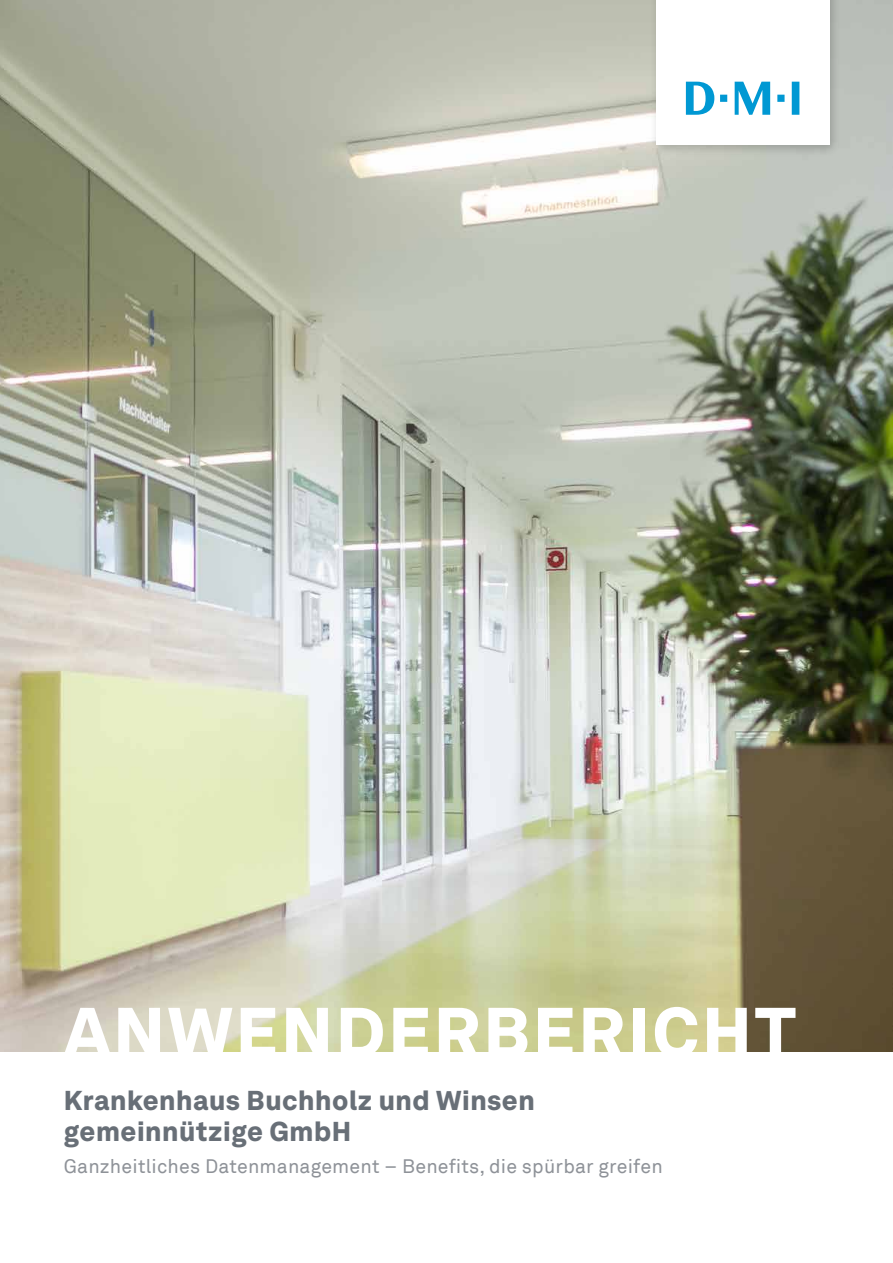
<style>
.page{position:relative;width:893px;height:1263px;background:#fff}
.page>*{position:absolute;margin:0;border:0;box-sizing:border-box;transform-origin:0 0}
.t1{font:900 69px "Akkurat LL";letter-spacing:.04em;color:#fff}
.t2{font:900 27px/31.5px "Akkurat LL";letter-spacing:.02em;color:#686f77}
.t3{font:19.5px "Akkurat";letter-spacing:.01em;color:#8e9298}
</style>
<div class="page">
<img style="left:0;top:0;width:893px;height:1052px">
<div style="left:650px;top:0;width:191px;height:157px;background:#000;opacity:.2"></div>
<div style="left:656px;top:0;width:173px;height:145px;background:#fff"></div>
<svg style="left:686px;top:82px;width:113px;height:33px"></svg>
<h1 class="t1" style="left:64px;top:977px;width:734px">ANWENDERBERICHT</h1>
<h2 class="t2" style="left:64px;top:1083px;width:472px">Krankenhaus Buchholz und Winsen gemeinnützige GmbH</h2>
<p class="t3" style="left:64px;top:1155px;width:601px">Ganzheitliches Datenmanagement – Benefits, die spürbar greifen</p>
</div>
